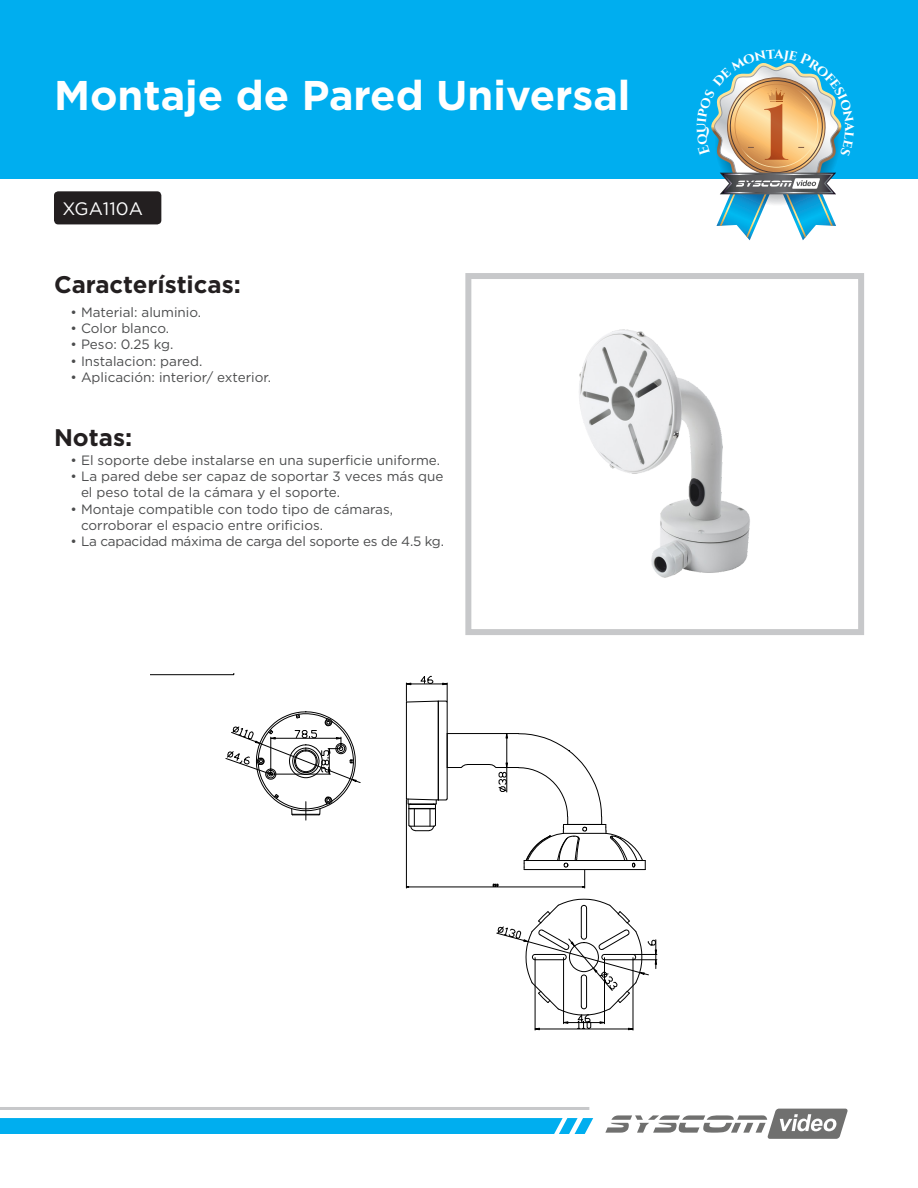
<style>
.page{position:relative;width:918px;height:1188px;background:#fff}
.page>*{position:absolute;margin:0;border:0;box-sizing:border-box;transform-origin:0 0}
.t1{font:700 78px "Cinzel";color:#bd6745}
.Titulo{font:700 41.55px "Gotham";color:#fff}
.CARACTERISTICAS{font:700 24px "Gotham";color:#231f20}
.Titulo-2{font:18px "Gotham";color:#fff}
.t2{font:13.5px/16.2px "Gotham";color:#4b4c4d}
.t3{font:13.5px "Gotham";letter-spacing:-.02em;color:#4b4c4d}
</style>
<div class="page">
<div style="left:0;top:0;width:918px;height:179px;background:#00aeef"></div>
<svg style="left:0;top:1118px;width:593px;height:16px;background:#06b0ef"></svg>
<svg style="left:605px;top:1109px;width:243px;height:30px"></svg>
<hr style="left:0;top:1107px;width:589px;height:3px;background:#c7c8ca">
<div style="left:54px;top:191px;width:107px;height:33px;background:#231f20;border-radius:4px"></div>
<img style="left:579px;top:329px;width:171px;height:249px">
<div style="left:465px;top:273px;width:399px;height:362px;border:6px solid #c7c8ca"></div>
<svg style="left:225px;top:711px;width:136px;height:109px"></svg>
<svg style="left:496px;top:898px;width:161px;height:133px"></svg>
<svg style="left:405px;top:675px;width:241px;height:213px"></svg>
<img style="left:711px;top:63px;width:131px;height:177px">
<p class="Titulo" style="left:54px;top:71px;width:578px">Montaje de Pared Universal</p>
<p class="Titulo-2" style="left:63px;top:199px;width:82px">XGA110A</p>
<p class="CARACTERISTICAS" style="left:54px;top:271px;width:188px">Características:</p>
<p class="t2" style="left:70px;top:304px;width:132px">• Material: aluminio.</p>
<p class="t2" style="left:70px;top:320px;width:100px">• Color blanco.</p>
<p class="t2" style="left:70px;top:336px;width:105px">• Peso: 0.25 kg.</p>
<p class="t2" style="left:70px;top:353px;width:133px">• Instalacion: pared.</p>
<p class="t2" style="left:70px;top:369px;width:202px">• Aplicación: interior/ exterior.</p>
<p class="CARACTERISTICAS" style="left:54px;top:424px;width:80px">Notas:</p>
<p class="t2" style="left:70px;top:452px;width:371px">• El soporte debe instalarse en una superficie uniforme.</p>
<p class="t2" style="left:81px;top:468px;width:364px;text-indent:-10px">• La pared debe ser capaz de soportar 3 veces más que el peso total de la cámara y el soporte.</p>
<p class="t2" style="left:81px;top:500px;width:314px;text-indent:-10px">• Montaje compatible con todo tipo de cámaras, corroborar el espacio entre orificios.</p>
<p class="t3" style="left:70px;top:534px;width:375px">• La capacidad máxima de carga del soporte es de 4.5 kg.</p>
<h1 class="t1" style="left:761px;top:86px;width:32px">1</h1>
</div>
